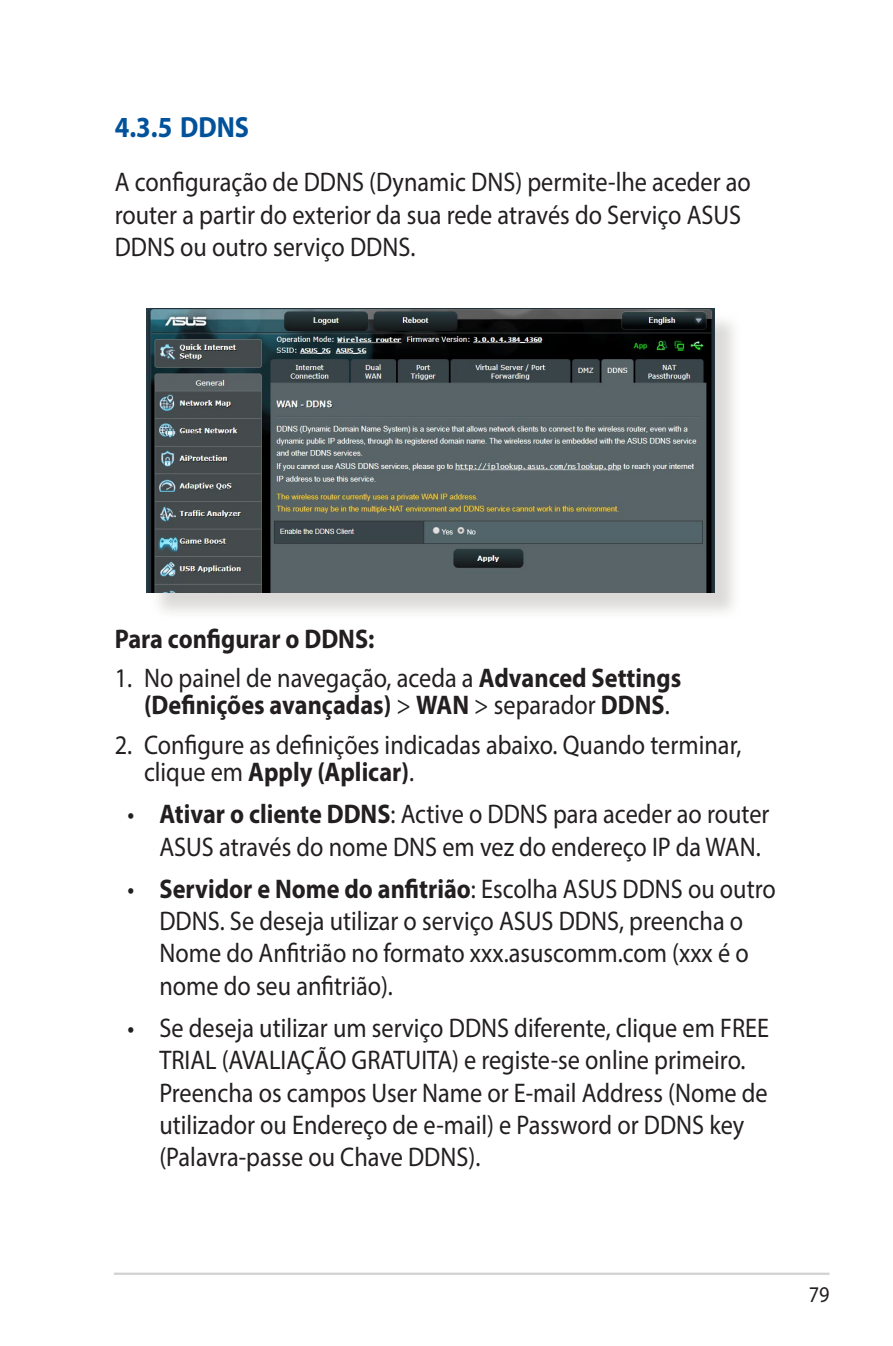
<style>
.page{position:relative;width:893px;height:1346px;background:#fff}
.page>*{position:absolute;margin:0;border:0;box-sizing:border-box;transform-origin:0 0}
.t1{font:700 29.25px "Myriad Pro";color:#01529a;scale:.9 1}
.t2{font:27px/32.4px "Myriad Pro";color:#231f20;scale:.9 1}
.t3{font:700 27px/27px "Myriad Pro";color:#231f20;scale:.9 1}
.t4{font:22.5px "Myriad Pro";color:#231f20;scale:.9 1}
.s1{font-weight:400}
.s2{font-weight:700}
</style>
<div class="page">
<hr style="left:114px;top:1272px;width:715px;height:3px;background:#d1d2d4">
<div style="left:150px;top:312px;width:592px;height:308px;background:#cfcecb;opacity:.75"></div>
<img style="left:147px;top:308px;width:567px;height:284px">
<p class="t1" style="left:115px;top:108px;width:151px">4.3.5 DDNS</p>
<p class="t2" style="left:115px;top:166px;width:708px">A configuração de DDNS (Dynamic DNS) permite-lhe aceder ao router a partir do exterior da sua rede através do Serviço ASUS<br>DDNS ou outro serviço DDNS.</p>
<p class="t3" style="left:115px;top:624px;width:290px">Para configurar o DDNS:</p>
<p class="t3" style="left:144px;top:664px;width:598px;text-indent:-29px"><span class="s1">1. No painel de navegação, aceda a</span> Advanced Settings (Definições avançadas) <span class="s1">&gt;</span> WAN <span class="s1">&gt; separador</span> DDNS<span class="s1">.</span></p>
<p class="t2" style="left:144px;top:731px;width:665px;line-height:27px;text-indent:-29px">2. Configure as definições indicadas abaixo. Quando terminar, clique em <span class="s2">Apply (Aplicar)</span>.</p>
<p class="t2" style="left:159px;top:797px;width:679px;text-indent:-32px">• <span class="s2">Ativar o cliente DDNS</span>: Active o DDNS para aceder ao router<br>ASUS através do nome DNS em vez do endereço IP da WAN.</p>
<p class="t2" style="left:159px;top:872px;width:686px;text-indent:-32px">• <span class="s2">Servidor e Nome do anfitrião</span>: Escolha ASUS DDNS ou outro DDNS. Se deseja utilizar o serviço ASUS DDNS, preencha o Nome do Anfitrião no formato xxx.asuscomm.com (xxx é o nome do seu anfitrião).</p>
<p class="t2" style="left:159px;top:1011px;width:679px;text-indent:-32px">• Se deseja utilizar um serviço DDNS diferente, clique em FREE TRIAL (AVALIAÇÃO GRATUITA) e registe-se online primeiro.<br>Preencha os campos User Name or E-mail Address (Nome de utilizador ou Endereço de e-mail) e Password or DDNS key (Palavra-passe ou Chave DDNS).</p>
<p class="t4" style="left:809px;top:1281px;width:25px">79</p>
</div>
